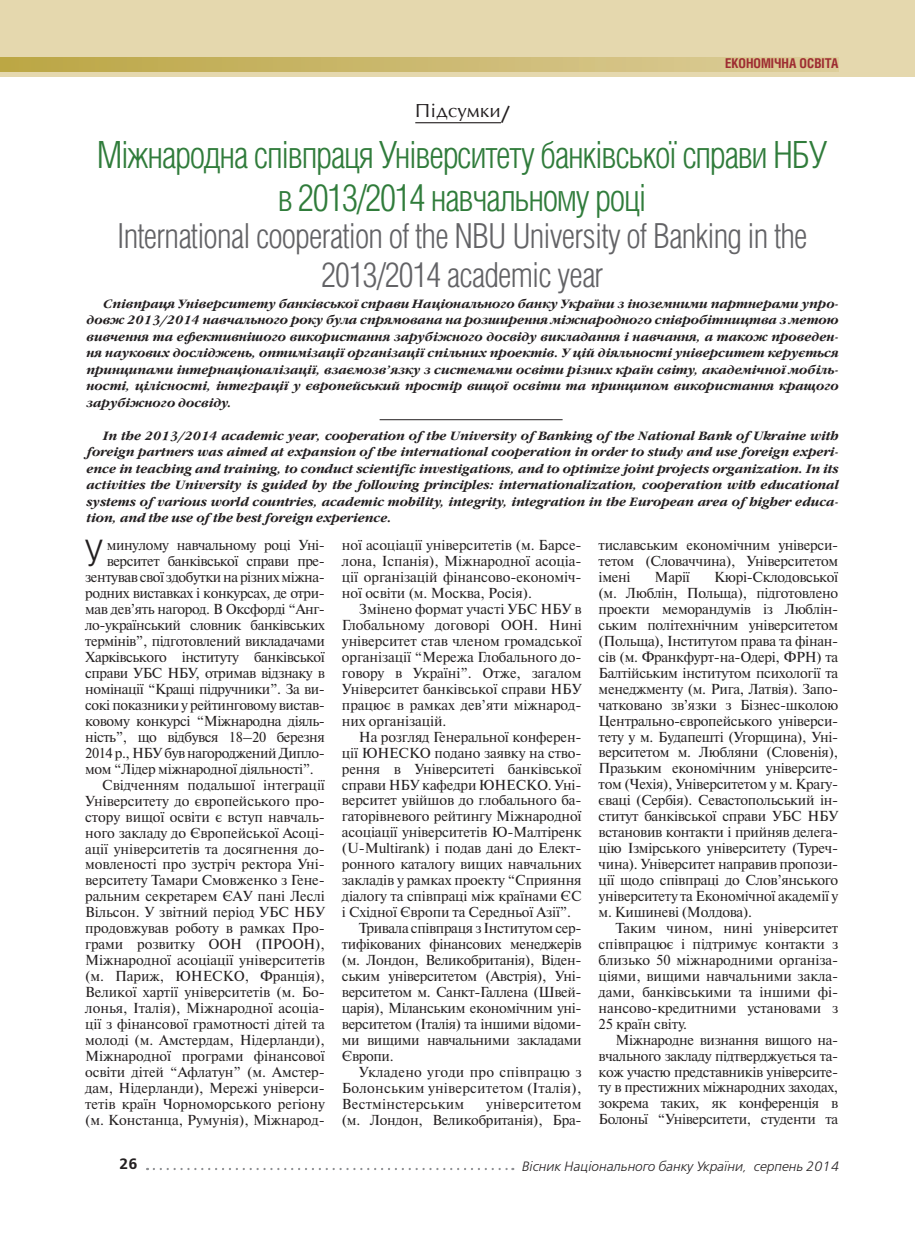
<style>
.page{position:relative;width:915px;height:1234px;background:#fff}
.page>*{position:absolute;margin:0;border:0;box-sizing:border-box;transform-origin:0 0}
.t1{font:300 37.5px/43.5px "Helios Cond";letter-spacing:-.035em;color:#307c3b;text-align:center}
.t2{font:300 36.6px "Helios Cond";color:#231f20}
.t3{font:300 34.5px/39px "Helios Cond";letter-spacing:-.025em;color:#636366;text-align:center}
.t4{font:18px "Opium New";letter-spacing:.025em;color:#231f20}
.t5{font:15px "Free Set Demi Bold C";color:#231f20}
.t6{font:14.4px/15.9px "Newton C";letter-spacing:-.01em;color:#231f20;text-align:justify}
.t7{font:14.4px "Newton C";letter-spacing:-.03em;color:#231f20}
.t8{font:14.4px "Newton C";letter-spacing:.015em;color:#231f20}
.t9{font:italic 13.5px "Free Set Light C";color:#231f20}
.t10{font:700 13.5px "Helios Cond";color:#9e2d32}
.t11{font:italic 700 12px/16.5px "Garamond C";letter-spacing:.005em;color:#231f20;text-align:justify}
.s1{font-family:"Futura Futuris C"}
.s2{font-size:10.5px}
</style>
<div class="page">
<div style="left:0;top:0;width:914px;height:77px;background:#e5d8ae"></div>
<svg style="left:0;top:57px;width:838px;height:14px;background:#cbb96f"></svg>
<svg style="left:154px;top:1167px;width:359px;height:2px"></svg>
<hr style="left:415px;top:122px;width:86px;height:1px;background:#231f20">
<hr style="left:379px;top:419px;width:183px;height:1px;background:#231f20">
<p class="t4" style="left:415px;top:102px;width:97px">Підсумки<span class="s1">/</span></p>
<p class="t10" style="left:724px;top:58px;width:115px">ЕКОНОМІЧНА ОСВІТА</p>
<h1 class="t1" style="left:97px;top:135px;width:732px">Міжнародна співпраця Університету банківської справи НБУ в 2013/2014 навчальному році</h1>
<h3 class="t3" style="left:117px;top:219px;width:691px">International cooperation of the NBU University of Banking in the<br>2013/2014 academic year</h3>
<p class="t11" style="left:86px;top:296px;width:753px;text-indent:17px">Співпраця Університету банківської справи Національного банку України з іноземними партнерами упро&shy;довж 2013/2014 навчального року була спрямована на розширення міжнародного співробітництва з метою вивчення та ефективнішого використання зарубіжного досвіду викладання і навчання, а також проведен&shy;ня наукових досліджень, оптимізації організації спільних проектів. У цій діяльності університет керується принципами інтернаціоналізації, взаємозв ’язку з системами освіти різних країн світу, академічної мобіль&shy;ності, цілісності, інтеграції у європейський простір вищої освіти та принципом використання кращого зарубіжного досвіду.</p>
<p class="t11" style="left:86px;top:428px;width:753px;text-indent:17px">In the 2013/2014 academic year, cooperation of the University of Banking of the National Bank of Ukraine with foreign partners was aimed at expansion of the international cooperation in order to study and use foreign experi&shy;ence in teaching and training, to conduct scientific investigations, and to optimize joint projects organization. In its activities the University is guided by the following principles: internationalization, cooperation with educational systems of various world countries, academic mobility, integrity, integration in the European area of higher educa&shy;tion, and the use of the best foreign experience.</p>
<h2 class="t2" style="left:85px;top:539px;width:20px">У</h2>
<p class="t7" style="left:107px;top:540px;width:219px">минулому навчальному році Уні-</p>
<p class="t7" style="left:107px;top:556px;width:219px">верситет банківської справи пре-</p>
<p class="t7" style="left:85px;top:572px;width:241px">зентував свої здобутки на різних міжна-</p>
<p class="t7" style="left:85px;top:588px;width:241px">родних виставках і конкурсах, де отри-</p>
<p class="t7" style="left:85px;top:604px;width:241px">мав дев’ять нагород. В Оксфорді “Анг-</p>
<p class="t7" style="left:85px;top:620px;width:241px">ло-український словник банківських</p>
<p class="t7" style="left:85px;top:635px;width:241px">термінів”, підготовлений викладачами</p>
<p class="t7" style="left:85px;top:651px;width:241px">Харківського інституту банківської</p>
<p class="t7" style="left:85px;top:667px;width:241px">справи УБС НБУ, отримав відзнаку в</p>
<p class="t7" style="left:85px;top:683px;width:241px">номінації “Кращі підручники”. За ви-</p>
<p class="t7" style="left:85px;top:699px;width:241px">сокі показники у рейтинговому вистав-</p>
<p class="t7" style="left:85px;top:715px;width:241px">ковому конкурсі “Міжнародна діяль-</p>
<p class="t7" style="left:85px;top:731px;width:241px">ність”, що відбувся 18–20 березня</p>
<p class="t7" style="left:85px;top:747px;width:241px">2014 р., НБУ був нагороджений Дипло-</p>
<p class="t6" style="left:85px;top:761px;width:230px">мом “Лідер міжнародної діяльності”.</p>
<p class="t6" style="left:102px;top:777px;width:224px">Свідченням подальшої інтеграції</p>
<p class="t6" style="left:85px;top:793px;width:241px">Університету до європейського про-</p>
<p class="t6" style="left:85px;top:809px;width:241px">стору вищої освіти є вступ навчаль-</p>
<p class="t6" style="left:85px;top:825px;width:241px">ного закладу до Європейської Асоці-</p>
<p class="t6" style="left:85px;top:841px;width:241px">ації університетів та досягнення до-</p>
<p class="t6" style="left:85px;top:857px;width:241px">мовленості про зустріч ректора Уні-</p>
<p class="t6" style="left:85px;top:873px;width:241px">верситету Тамари Смовженко з Гене-</p>
<p class="t6" style="left:85px;top:889px;width:241px">ральним секретарем ЄАУ пані Леслі</p>
<p class="t6" style="left:85px;top:905px;width:241px">Вільсон. У звітний період УБС НБУ</p>
<p class="t6" style="left:85px;top:921px;width:241px">продовжував роботу в рамках Про-</p>
<p class="t6" style="left:85px;top:937px;width:241px">грами розвитку ООН (ПРООН),</p>
<p class="t6" style="left:85px;top:953px;width:241px">Міжнародної асоціації університетів</p>
<p class="t6" style="left:85px;top:969px;width:241px">(м. Париж, ЮНЕСКО, Франція),</p>
<p class="t6" style="left:85px;top:985px;width:241px">Великої хартії університетів (м. Бо-</p>
<p class="t6" style="left:85px;top:1000px;width:241px">лонья, Італія), Міжнародної асоціа-</p>
<p class="t6" style="left:85px;top:1016px;width:241px">ції з фінансової грамотності дітей та</p>
<p class="t6" style="left:85px;top:1032px;width:241px">молоді (м. Амстердам, Нідерланди),</p>
<p class="t6" style="left:85px;top:1048px;width:241px">Міжнародної програми фінансової</p>
<p class="t6" style="left:85px;top:1064px;width:241px">освіти дітей “Афлатун” (м. Амстер-</p>
<p class="t6" style="left:85px;top:1080px;width:241px">дам, Нідерланди), Мережі універси-</p>
<p class="t6" style="left:85px;top:1096px;width:241px">тетів країн Чорноморського регіону</p>
<p class="t6" style="left:85px;top:1112px;width:241px">(м. Констанца, Румунія), Міжнарод-</p>
<p class="t6" style="left:342px;top:538px;width:241px">ної асоціації університетів (м. Барсе&shy;лона, Іспанія), Міжнародної асоціа&shy;ції організацій фінансово-економіч&shy;ної освіти (м. Москва, Росія).</p>
<p class="t6" style="left:342px;top:602px;width:241px;text-indent:17px">Змінено формат участі УБС НБУ в Глобальному договорі ООН. Нині університет став членом громадської організації “Мережа Глобального до&shy;говору в Україні”. Отже, загалом Університет банківської справи НБУ працює в рамках дев’яти міжнарод&shy;них організацій.</p>
<p class="t6" style="left:359px;top:729px;width:224px">На розгляд Генеральної конферен-</p>
<p class="t6" style="left:342px;top:745px;width:241px">ції ЮНЕСКО подано заявку на ство-</p>
<p class="t6" style="left:342px;top:761px;width:241px">рення в Університеті банківської</p>
<p class="t6" style="left:342px;top:777px;width:241px">спра ви НБУ кафедри ЮНЕСКО. Уні-</p>
<p class="t6" style="left:342px;top:793px;width:241px">верситет увійшов до глобального ба-</p>
<p class="t6" style="left:342px;top:809px;width:241px">гаторівневого рейтингу Міжнародної</p>
<p class="t6" style="left:342px;top:825px;width:241px">асоціації університетів Ю-Малтіренк</p>
<p class="t6" style="left:342px;top:841px;width:241px">(U-Multirank) і подав дані до Елект-</p>
<p class="t6" style="left:342px;top:857px;width:241px">ронного каталогу вищих навчальних</p>
<p class="t6" style="left:342px;top:873px;width:241px">закладів у рамках проекту “Сприяння</p>
<p class="t6" style="left:342px;top:889px;width:241px">діалогу та співпраці між країнами ЄС</p>
<p class="t6" style="left:342px;top:905px;width:231px">і Східної Європи та Середньої Азії”.</p>
<p class="t6" style="left:359px;top:921px;width:224px">Тривала співпраця з Інститутом сер-</p>
<p class="t6" style="left:342px;top:937px;width:241px">тифікованих фінансових менеджерів</p>
<p class="t6" style="left:342px;top:953px;width:241px">(м. Лондон, Великобританія), Віден-</p>
<p class="t6" style="left:342px;top:968px;width:241px">ським університетом (Австрія), Уні-</p>
<p class="t6" style="left:342px;top:984px;width:241px">верситетом м. Санкт-Галлена (Швей -</p>
<p class="t6" style="left:342px;top:1000px;width:241px">царія), Міланським економічним уні-</p>
<p class="t6" style="left:342px;top:1016px;width:241px">верситетом (Італія) та іншими відоми-</p>
<p class="t6" style="left:342px;top:1032px;width:241px">ми вищими навчальними закладами</p>
<p class="t6" style="left:342px;top:1048px;width:53px">Європи.</p>
<p class="t8" style="left:359px;top:1066px;width:224px">Укладено угоди про співпрацю з</p>
<p class="t8" style="left:342px;top:1082px;width:241px">Болонським університетом (Італія),</p>
<p class="t8" style="left:342px;top:1098px;width:124px">Вестмінстерським</p>
<p class="t6" style="left:342px;top:1096px;width:241px;text-align:right">університетом<br>(м. Лон дон, Великобританія), Бра-</p>
<p class="t6" style="left:598px;top:538px;width:241px">тиславсь ким економічним універси&shy;тетом (Словаччина), Університетом імені</p>
<p class="t6" style="left:598px;top:570px;width:241px;text-indent:115px">Кюрі-Склодовської (м. Люб лін, Польща), підготовлено проекти меморандумів із Люблін&shy;ським політехнічним університетом (Польща), Інс титутом права та фінан&shy;сів (м. Франкфурт-на-Оде рі, ФРН) та Балтійським інститутом психології та менеджменту (м. Рига, Латвія). Запо&shy;чатковано зв’язки з Бізнес-школою Центрально-євро пей сь кого універси&shy;тету у м. Будапешті (Угорщина), Уні&shy;верситетом м. Любляни (Сло венія), Празьким економічним університе&shy;том (Чехія), Університетом у м. Крагу&shy;єваці (Сербія). Севастопольський ін&shy;ститут банківської справи УБС НБУ встановив контакти і прийняв делега&shy;цію Ізмірського університету (Туреч&shy;чина). Університет направив пропози&shy;ції щодо співпраці до Слов’янського університету та Економічної академії у м. Кишиневі (Молдова).</p>
<p class="t6" style="left:598px;top:920px;width:241px;text-indent:17px">Таким чином, нині університет співпрацює і підтримує контакти з близько 50 міжнародними організа&shy;ціями, вищими навчальними закла&shy;дами, банківськими та іншими фі&shy;нансово-кредитними установами з 25 країн світу.</p>
<p class="t6" style="left:598px;top:1032px;width:241px;text-indent:17px">Міжнародне визнання вищого на&shy;вчального закладу підтверджується та&shy;кож участю представників університе&shy;ту в престижних міжнародних заходах, зокрема таких, як конференція в Болоньї “Університети, студенти та</p>
<p class="t6" style="left:654px;top:570px;width:37px">Марії</p>
<p class="t5" style="left:119px;top:1157px;width:20px">26</p>
<p class="t9" style="left:521px;top:1160px;width:319px">Вісник Національного банку України<span class="s2">,</span> серпень 2014</p>
</div>
